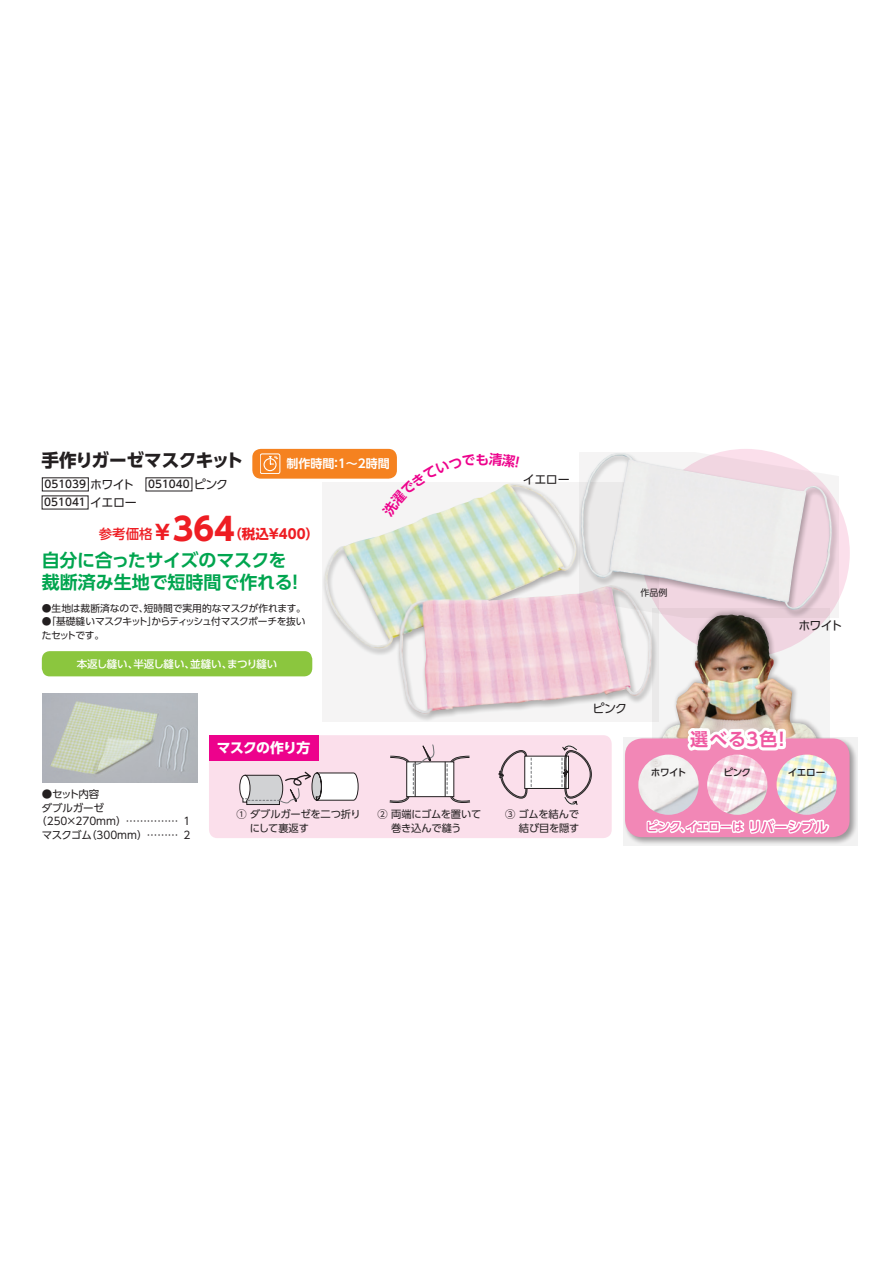
<style>
.page{position:relative;width:893px;height:1263px;background:#fff}
.page>*{position:absolute;margin:0;border:0;box-sizing:border-box;transform-origin:0 0}
.t1{font:700 18px/22.5px "UD Shin Go Pr 6 De";letter-spacing:-.005em;color:#00a54f}
.t2{font:700 18px "UD Shin Go Pr 6";letter-spacing:-.03em;color:#231f20}
.t3{font:700 18px "UD Shin Go Pr 6 De";letter-spacing:.05em;color:#ef59a1}
.t4{font:700 13.8px "UD Shin Go Pr 6";letter-spacing:-.045em;color:#fff}
.t5{font:500 13.5px "UD Shin Go Pr 6";color:#ee1d23}
.t6{font:700 13.5px "UD Shin Go Pr 6";color:#ee1d23}
.t7{font:12px "UD Shin Go Pr 6";letter-spacing:-.05em;color:#231f20}
.t8{font:700 12px "UD Shin Go Pr 6 De";color:#fff}
.t9{font:500 11.55px "UD Shin Go Pr 6";letter-spacing:.005em;color:#ef59a1}
.t10{font:10.5px "UD Shin Go Pr 6";color:#231f20}
.t11{font:500 10.5px/18px "UD Shin Go Pr 6";color:#231f20}
.t12{font:500 10.5px "UD Shin Go Pr 6";letter-spacing:-.02em;color:#fff}
.t13{font:10.2px/13.2px "UD Shin Go Pr 6";letter-spacing:-.02em;color:#231f20}
.t14{font:9.75px/13.8px "UD Shin Go Pr 6";letter-spacing:-.065em;color:#231f20}
.t15{font:9.75px "UD Shin Go Pr 6";letter-spacing:-.005em;color:#231f20}
.t16{font:500 9.6px "UD Shin Go Pr 6";letter-spacing:-.045em;color:#231f20}
.t17{font:9px "UD Shin Go Pr 6";color:#231f20}
.s1{font-weight:400;font-size:12px}
.s2{font-weight:700;font-size:20.1px}
.s3{font-weight:700;font-size:31.35px}
.s4{font-size:13.35px}
</style>
<div class="page">
<div style="left:642px;top:449px;width:208px;height:208px;background:#fbdfeb;border-radius:50%"></div>
<div style="left:322px;top:483px;width:336px;height:239px;background:#f5f4f4"></div>
<img style="left:324px;top:484px;width:328px;height:231px">
<svg style="left:579px;top:452px;width:259px;height:166px;fill:#eceaea"></svg>
<img style="left:596px;top:453px;width:25px;height:15px">
<div style="left:209px;top:735px;width:403px;height:103px;background:#fbdfeb;border-radius:9px"></div>
<div style="left:524px;top:756px;width:45px;height:33px;background:#fff;border:1px solid #231f20"></div>
<svg style="left:499px;top:750px;width:33px;height:49px"></svg>
<svg style="left:561px;top:745px;width:31px;height:60px"></svg>
<svg style="left:239px;top:771px;width:120px;height:34px"></svg>
<svg style="left:389px;top:744px;width:81px;height:59px"></svg>
<svg style="left:652px;top:608px;width:178px;height:129px"></svg>
<img style="left:655px;top:615px;width:169px;height:122px">
<svg style="left:624px;top:737px;width:234px;height:108px"></svg>
<div style="left:625px;top:738px;width:224px;height:99px;background:#f287b6;border-radius:17px"></div>
<img style="left:707px;top:754px;width:60px;height:61px;border-radius:30px">
<img style="left:777px;top:754px;width:60px;height:61px;border-radius:30px">
<img style="left:638px;top:754px;width:61px;height:61px;border-radius:30px">
<svg style="left:675px;top:723px;width:109px;height:34px"></svg>
<div style="left:777px;top:729px;width:9px;height:16px;border:6px solid #fff"></div>
<div style="left:777px;top:740px;width:9px;height:9px;border:6px solid #fff"></div>
<svg style="left:646px;top:819px;width:74px;height:15px"></svg>
<div style="left:719px;top:824px;width:13px;height:5px;border:3px solid #fff"></div>
<svg style="left:730px;top:818px;width:46px;height:16px"></svg>
<div style="left:774px;top:824px;width:14px;height:5px;border:3px solid #fff"></div>
<svg style="left:785px;top:818px;width:45px;height:16px"></svg>
<img style="left:42px;top:694px;width:155px;height:89px">
<div style="left:209px;top:735px;width:109px;height:25px;background:#ed028c"></div>
<div style="left:252px;top:449px;width:145px;height:30px;background:#f58220;border-radius:9px"></div>
<svg style="left:260px;top:453px;width:20px;height:21px"></svg>
<div style="left:42px;top:651px;width:270px;height:25px;background:#8bc63e;border-radius:8px"></div>
<svg style="left:381px;top:453px;width:138px;height:64px"></svg>
<h1 class="t2" style="left:42px;top:445px;width:203px">手作りガーゼマスクキット</h1>
<p class="t11" style="left:44px;top:475px;width:94px">051039 <span class="s1">ホワイト<br></span>051041 <span class="s1">イエロー</span></p>
<p class="t11" style="left:148px;top:475px;width:82px">051040 <span class="s1">ピンク</span></p>
<p class="t8" style="left:287px;top:454px;width:105px">制作時間：1～2時間</p>
<h3 class="t5" style="left:99px;top:523px;width:138px">参考価格<span class="s2">￥</span><span class="s3">364</span></h3>
<h3 class="t6" style="left:229px;top:523px;width:92px">（税込￥400）</h3>
<h1 class="t1" style="left:42px;top:548px;width:264px">自分に合ったサイズのマスクを裁断済み生地で短時間で作れる！</h1>
<p class="t15" style="left:42px;top:600px;width:266px">●生地は裁断済なので、短時間で実用的なマスクが作れます。</p>
<p class="t14" style="left:42px;top:614px;width:265px">●「基礎縫いマスクキット」からティッシュ付マスクポーチを抜いたセットです。</p>
<p class="t12" style="left:77px;top:656px;width:202px">本返し縫い、半返し縫い、並縫い、まつり縫い</p>
<h2 class="t4" style="left:217px;top:736px;width:95px">マスクの作り方</h2>
<p class="t7" style="left:523px;top:469px;width:48px">イエロー</p>
<p class="t10" style="left:42px;top:786px;width:59px">●セット内容</p>
<p class="t10" style="left:42px;top:799px;width:64px">ダブルガーゼ</p>
<p class="t10" style="left:36px;top:813px;width:156px">（250×270mm）…………… 1</p>
<p class="t10" style="left:42px;top:826px;width:150px">マスクゴム（300mm）……… 2</p>
<p class="t13" style="left:237px;top:808px;width:126px">① ダブルガーゼを二つ折り　 にして裏返す</p>
<p class="t13" style="left:505px;top:808px;width:76px">③ ゴムを結んで　 結び目を隠す</p>
<p class="t13" style="left:377px;top:808px;width:105px">② 両端にゴムを置いて　 巻き込んで縫う</p>
<p class="t17" style="left:640px;top:585px;width:28px">作品例</p>
<p class="t7" style="left:798px;top:616px;width:46px">ホワイト</p>
<p class="t7" style="left:592px;top:699px;width:36px">ピンク</p>
<h1 class="t3" style="left:690px;top:725px;width:96px">選べる3色!</h1>
<p class="t16" style="left:651px;top:765px;width:37px">ホワイト</p>
<p class="t16" style="left:723px;top:765px;width:29px">ピンク</p>
<p class="t16" style="left:788px;top:765px;width:39px">イエロー</p>
<p class="t9" style="left:646px;top:817px;width:184px">ピンク、イエローは<span class="s4">リバーシブル</span></p>
</div>
